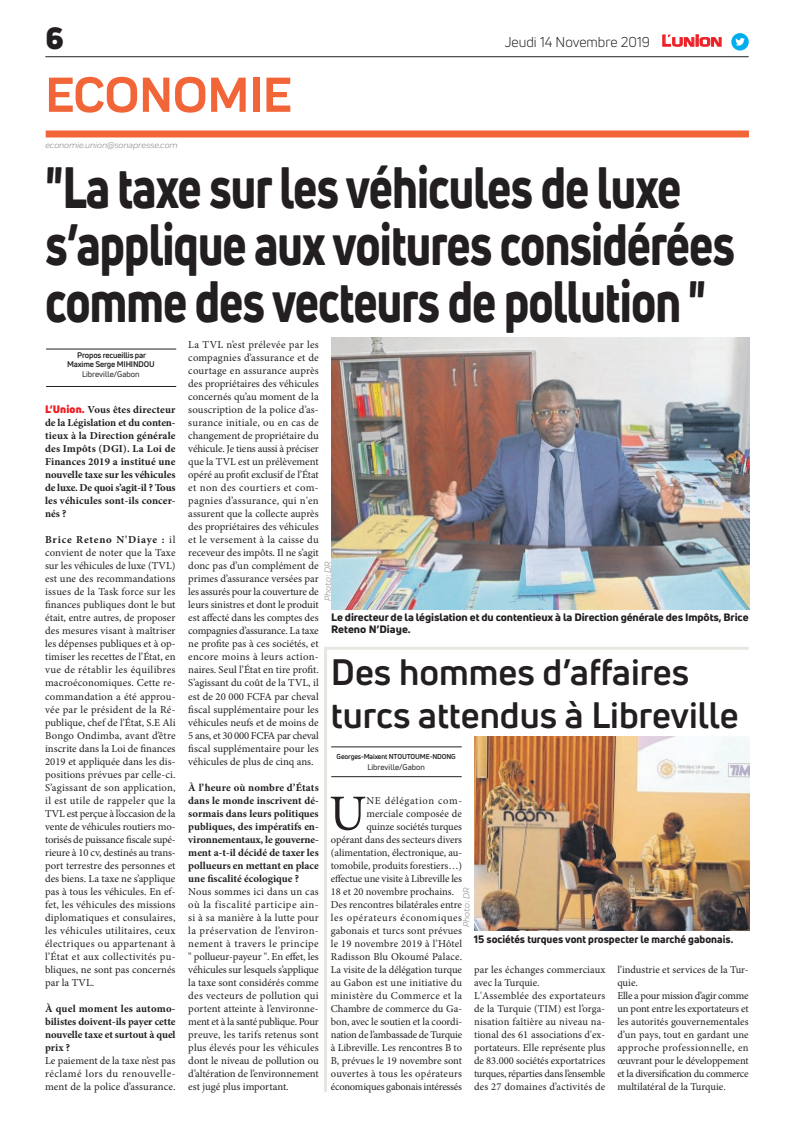
<style>
.page{position:relative;width:794px;height:1129px;background:#fff}
.page>*{position:absolute;margin:0;border:0;box-sizing:border-box;transform-origin:0 0}
.t1{font:800 57px/57px "Uni Neue";letter-spacing:-.02em;color:#231f20;scale:.8 1}
.t2{font:700 51px "Praktika";color:#f26538}
.t3{font:50.5px "Minion Pro";color:#231f20}
.t4{font:700 36px/43.2px "Uni Neue";color:#231f20}
.t5{font:900 30px "Uni Neue";color:#231f20}
.t6{font:14px "Uni Neue";color:#231f20}
.t7{font:10.6px/13px "Minion Pro";letter-spacing:.005em;color:#231f20;text-align:justify}
.t8{font:700 10.6px/13px "Minion Pro";color:#231f20;text-align:justify}
.t9{font:10.5px/13px "Minion Pro";color:#231f20}
.t10{font:800 10.5px/12.6px "Uni Neue";letter-spacing:-.005em;color:#231f20;scale:1.06 1}
.t11{font:10.5px "Minion Pro";letter-spacing:-.02em;color:#231f20}
.t12{font:800 10.5px "Uni Neue";letter-spacing:-.005em;color:#231f20}
.t13{font:10.5px "Minion Pro";letter-spacing:.02em;color:#231f20}
.t14{font:10.5px "Minion Pro";letter-spacing:.055em;color:#231f20}
.t15{font:10.5px "Minion Pro";letter-spacing:.03em;color:#231f20}
.t16{font:10.5px "Minion Pro";letter-spacing:.06em;color:#231f20}
.t17{font:italic 9px "Praktika";color:#818386}
.t18{font:700 8px/9.6px "Uni Neue";letter-spacing:-.02em;color:#231f20;text-align:center}
.t19{font:8px "Uni Neue";color:#231f20}
.t20{font:700 7px "Uni Neue";letter-spacing:-.02em;color:#231f20}
.s1{font-family:"Eurostile";font-weight:600;font-size:14.9px;color:#ee1d23}
.s2{font-family:"Eurostile";font-weight:600;font-size:11.4px;color:#ee1d23}
.s3{font-family:"Uni Neue";font-weight:900;color:#ee1d23}
.s4{font-weight:700}
</style>
<div class="page">
<div style="left:46px;top:130px;width:703px;height:7px;background:#f26538"></div>
<hr style="left:45px;top:56px;width:703px;height:1px;background:#231f20">
<svg style="left:662px;top:34px;width:60px;height:13px"></svg>
<div style="left:731px;top:33px;width:17px;height:18px;background:#00aeef;border-radius:50%"></div>
<svg style="left:735px;top:38px;width:10px;height:8px"></svg>
<hr style="left:46px;top:386px;width:130px;height:1px;background:#231f20">
<hr style="left:46px;top:349px;width:130px;height:1px;background:#231f20">
<hr style="left:331px;top:776px;width:131px;height:1px;background:#231f20">
<hr style="left:331px;top:746px;width:131px;height:1px;background:#231f20">
<img style="left:474px;top:736px;width:275px;height:194px">
<hr style="left:324px;top:646px;width:3px;height:445px;background:#e8e6e0">
<hr style="left:327px;top:646px;width:421px;height:3px;background:#e8e6e0">
<img style="left:331px;top:337px;width:418px;height:272px">
<h3 class="t5" style="left:45px;top:17px;width:20px">6</h3>
<h2 class="t2" style="left:45px;top:54px;width:248px">ECONOMIE</h2>
<p class="t17" style="left:45px;top:139px;width:134px">economie.union@sonapresse.com</p>
<h3 class="t6" style="left:504px;top:33px;width:219px">Jeudi 14 Novembre 2019 <span class="s1">L</span><span class="s2">UNION</span></h3>
<h1 class="t1" style="left:45px;top:158px;width:864px">"La taxe sur les véhicules de luxe s’applique aux voitures considérées comme des vecteurs de pollution "</h1>
<p class="t18" style="left:67px;top:350px;width:89px">Propos recueillis par<br>Maxime Serge MIHINDOU</p>
<p class="t19" style="left:82px;top:369px;width:59px">Libreville/Gabon</p>
<p class="t7" style="left:188px;top:338px;width:132px">La TVL n’est prélevée par les compagnies d’assurance et de courtage en assurance auprès des propriétaires des véhicules concernés qu’au moment de la souscription de la police d’as&shy;surance initiale, ou en cas de changement de propriétaire du véhicule. Je tiens aussi à préciser que la TVL est un prélèvement opéré au profit exclusif de l’État et non des courtiers et com&shy;pagnies d’assurance, qui n'en assurent que la collecte auprès des propriétaires des véhicules et le versement à la caisse du receveur des impôts. Il ne s’agit donc pas d’un complément de primes d’assurance versées par les assurés pour la couverture de leurs sinistres et dont le produit est affecté dans les comptes des compagnies d’assurance. La taxe ne profite pas à ces sociétés, et encore moins à leurs action&shy;naires. Seul l’État en tire profit.<br>S’agissant du coût de la TVL, il est de 20 000 FCFA par cheval fiscal supplémentaire pour les véhicules neufs et de moins de 5 ans, et 30 000 FCFA par cheval fiscal supplémentaire pour les véhicules de plus de cinq ans.</p>
<p class="t8" style="left:188px;top:780px;width:132px">À l’heure où nombre d’États dans le monde inscrivent dé&shy;sormais dans leurs politiques publiques, des impératifs en&shy;vironnementaux, le gouverne&shy;ment a-t-il décidé de taxer les pollueurs en mettant en place une fiscalité écologique ?</p>
<p class="t7" style="left:188px;top:884px;width:132px">Nous sommes ici dans un cas où la fiscalité participe ain&shy;si à sa manière à la lutte pour la préservation de l’environ&shy;nement à travers le principe " pollueur-payeur ". En effet, les véhicules sur lesquels s’applique la taxe sont considérés comme des vecteurs de pollution qui portent atteinte à l’environne&shy;ment et à la santé publique. Pour preuve, les tarifs retenus sont plus élevés pour les véhicules dont le niveau de pollution ou d’altération de l’environnement est jugé plus important.</p>
<p class="t8" style="left:45px;top:403px;width:132px"><span class="s3">L’Union.</span> Vous êtes directeur de la Législation et du conten&shy;tieux à la Direction générale des Impôts (DGI). La Loi de Finances 2019 a institué une nouvelle taxe sur les véhicules de luxe. De quoi s’agit-il ? Tous les véhicules sont-ils concer&shy;nés ?</p>
<p class="t7" style="left:45px;top:533px;width:132px"><span class="s4">Brice Reteno N'Diaye :</span> il convient de noter que la Taxe sur les véhicules de luxe (TVL) est une des recommandations issues de la Task force sur les finances publiques dont le but était, entre autres, de proposer des mesures visant à maîtriser les dépenses publiques et à op&shy;timiser les recettes de l’État, en vue de rétablir les équilibres macroéconomiques. Cette re&shy;commandation a été approu&shy;vée par le président de la Ré&shy;publique, chef de l’État, S.E Ali Bongo Ondimba, avant d’être inscrite dans la Loi de finances 2019 et appliquée dans les dis&shy;positions prévues par celle-ci.<br>S’agissant de son application, il est utile de rappeler que la TVL est perçue à l’occasion de la vente de véhicules routiers mo&shy;torisés de puissance fiscale supé&shy;rieure à 10 cv, destinés au trans&shy;port terrestre des personnes et des biens. La taxe ne s’applique pas à tous les véhicules. En ef&shy;fet, les véhicules des missions diplomatiques et consulaires, les véhicules utilitaires, ceux électriques ou appartenant à l’État et aux collectivités pu&shy;bliques, ne sont pas concernés par la TVL.</p>
<p class="t8" style="left:45px;top:1001px;width:132px">À quel moment les automo&shy;bilistes doivent-ils payer cette nouvelle taxe et surtout à quel prix ?</p>
<p class="t7" style="left:45px;top:1053px;width:132px">Le paiement de la taxe n’est pas réclamé lors du renouvelle&shy;ment de la police d’assurance.</p>
<p class="t17" style="left:321px;top:601px;width:41px;rotate:-90deg">Photo : DR</p>
<p class="t10" style="left:331px;top:610px;width:395px">Le directeur de la législation et du contentieux à la Direction générale des Impôts, Brice<br>Reteno N’Diaye.</p>
<h3 class="t4" style="left:331px;top:649px;width:409px">Des hommes d’affaires turcs attendus à Libreville</h3>
<p class="t20" style="left:336px;top:752px;width:121px">Georges-Maixent NTOUTOUME-NDONG</p>
<p class="t19" style="left:367px;top:762px;width:59px">Libreville/Gabon</p>
<h3 class="t3" style="left:329px;top:779px;width:39px">U</h3>
<p class="t16" style="left:366px;top:793px;width:97px">NE délégation com-</p>
<p class="t9" style="left:366px;top:806px;width:97px">merciale composée de</p>
<p class="t9" style="left:366px;top:819px;width:97px">quinze sociétés turques</p>
<p class="t9" style="left:331px;top:832px;width:133px">opérant dans des secteurs divers</p>
<p class="t9" style="left:331px;top:845px;width:133px">(alimentation, électronique, au-</p>
<p class="t9" style="left:331px;top:858px;width:133px">tomobile, produits forestiers…)</p>
<p class="t9" style="left:331px;top:871px;width:133px">effectue une visite à Libreville les</p>
<p class="t9" style="left:331px;top:884px;width:125px">18 et 20 novembre prochains.</p>
<p class="t9" style="left:331px;top:897px;width:133px">Des rencontres bilatérales entre</p>
<p class="t14" style="left:331px;top:910px;width:133px">les opérateurs économiques</p>
<p class="t9" style="left:331px;top:923px;width:133px">gabonais et turcs sont prévues</p>
<p class="t9" style="left:331px;top:936px;width:133px">le 19 novembre 2019 à l’Hôtel</p>
<p class="t9" style="left:331px;top:949px;width:133px">Radisson Blu Okoumé Palace.</p>
<p class="t9" style="left:331px;top:962px;width:133px">La visite de la délégation turque</p>
<p class="t9" style="left:331px;top:975px;width:133px">au Gabon est une initiative du</p>
<p class="t15" style="left:331px;top:988px;width:133px">ministère du Commerce et la</p>
<p class="t9" style="left:331px;top:1001px;width:133px">Chambre de commerce du Ga-</p>
<p class="t9" style="left:331px;top:1014px;width:133px">bon, avec le soutien et la coordi-</p>
<p class="t11" style="left:331px;top:1027px;width:133px">nation de l’ambassade de Turquie</p>
<p class="t9" style="left:331px;top:1040px;width:133px">à Libreville. Les rencontres B to</p>
<p class="t9" style="left:331px;top:1053px;width:133px">B, prévues le 19 novembre sont</p>
<p class="t13" style="left:331px;top:1066px;width:133px">ouvertes à tous les opérateurs</p>
<p class="t11" style="left:331px;top:1079px;width:133px">économiques gabonais intéressés</p>
<p class="t17" style="left:460px;top:926px;width:41px;rotate:-90deg">Photo : DR</p>
<p class="t12" style="left:474px;top:932px;width:261px">15 sociétés turques vont prospecter le marché gabonais.</p>
<p class="t9" style="left:474px;top:962px;width:133px">par les échanges commerciaux avec la Turquie.<br>L'Assemblée des exportateurs de la Turquie (TIM) est l’orga&shy;nisation faîtière au niveau na&shy;tional des 61 associations d'ex&shy;portateurs. Elle représente plus de 83.000 sociétés exportatrices turques, réparties dans l’ensemble des 27 domaines d’activités de</p>
<p class="t9" style="left:617px;top:962px;width:133px">l’industrie et services de la Tur&shy;quie.<br>Elle a pour mission d’agir comme un pont entre les exportateurs et les autorités gouvernementales d’un pays, tout en gardant une approche professionnelle, en œuvrant pour le développement et la diversification du commerce multilatéral de la Turquie.</p>
</div>
